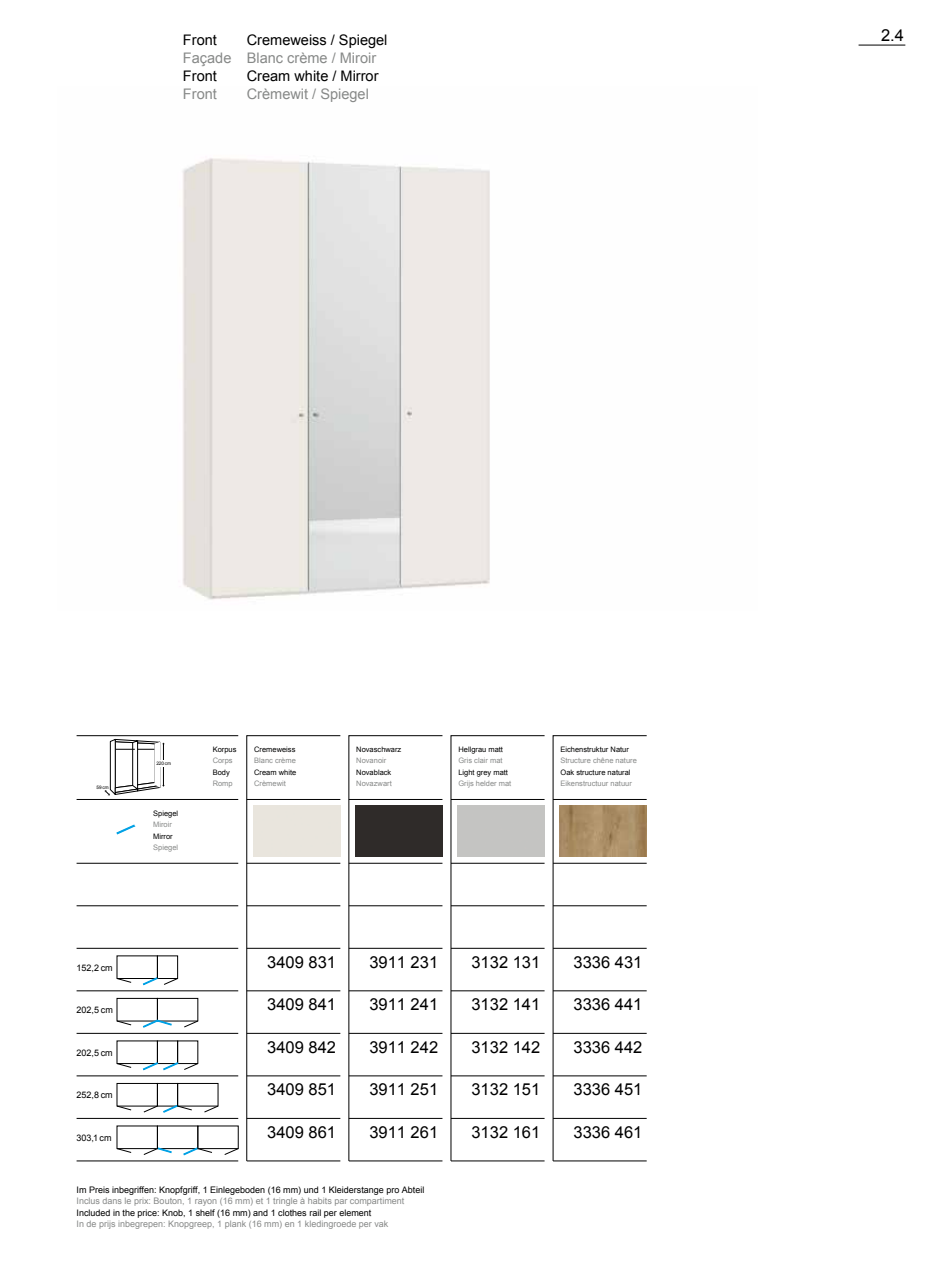
<style>
.page{position:relative;width:936px;height:1263px;background:#fff}
.page>*{position:absolute;margin:0;border:0;box-sizing:border-box;transform-origin:0 0}
.t1{font:16.5px "Arial";color:#000}
.t2{font:14.55px "Arial";color:#000}
.t3{font:14.55px "Arial";color:#878988}
.t4{font:9px "Arial";color:#000}
.t5{font:9px "Arial";color:#878988}
.t6{font:7.5px "Arial";color:#000}
.t7{font:7.5px "Arial";color:#878988}
.t8{font:4.8px "Arial";color:#000}
</style>
<div class="page">
<svg style="left:117px;top:825px;width:18px;height:9px"></svg>
<div style="left:157px;top:1125px;width:41px;height:24px;border:1px solid #000"></div>
<svg style="left:116px;top:1125px;width:55px;height:30px"></svg>
<svg style="left:183px;top:1125px;width:56px;height:31px"></svg>
<svg style="left:116px;top:1082px;width:103px;height:31px"></svg>
<svg style="left:116px;top:1040px;width:83px;height:31px"></svg>
<svg style="left:116px;top:997px;width:83px;height:31px"></svg>
<svg style="left:116px;top:955px;width:62px;height:31px"></svg>
<img style="left:182px;top:158px;width:308px;height:442px">
<svg style="left:246px;top:735px;width:95px;height:427px"></svg>
<hr style="left:247px;top:1118px;width:93px;height:1px;background:#000">
<svg style="left:348px;top:735px;width:95px;height:427px"></svg>
<hr style="left:349px;top:1118px;width:93px;height:1px;background:#000">
<svg style="left:450px;top:735px;width:95px;height:427px"></svg>
<hr style="left:451px;top:1118px;width:93px;height:1px;background:#000">
<svg style="left:552px;top:735px;width:95px;height:427px"></svg>
<hr style="left:553px;top:1118px;width:93px;height:1px;background:#000">
<hr style="left:858px;top:45px;width:47px;height:1px;background:#000">
<svg style="left:105px;top:739px;width:60px;height:56px"></svg>
<div style="left:155px;top:760px;width:17px;height:7px;background:#fff"></div>
<hr style="left:77px;top:863px;width:161px;height:1px;background:#000">
<hr style="left:77px;top:735px;width:161px;height:1px;background:#000">
<hr style="left:77px;top:799px;width:161px;height:1px;background:#000">
<hr style="left:77px;top:905px;width:161px;height:1px;background:#000">
<hr style="left:77px;top:948px;width:161px;height:1px;background:#000">
<hr style="left:77px;top:990px;width:161px;height:1px;background:#000">
<hr style="left:77px;top:1033px;width:161px;height:1px;background:#000">
<hr style="left:77px;top:1075px;width:161px;height:1px;background:#000">
<hr style="left:77px;top:1118px;width:161px;height:1px;background:#000">
<hr style="left:77px;top:1160px;width:161px;height:1px;background:#000">
<h2 class="t2" style="left:183px;top:30px;width:35px">Front</h2>
<h2 class="t3" style="left:183px;top:48px;width:50px">Façade</h2>
<h2 class="t2" style="left:183px;top:66px;width:35px">Front</h2>
<h2 class="t3" style="left:183px;top:84px;width:35px">Front</h2>
<h2 class="t2" style="left:247px;top:30px;width:142px">Cremeweiss / Spiegel</h2>
<h2 class="t3" style="left:247px;top:48px;width:131px">Blanc crème / Miroir</h2>
<h2 class="t2" style="left:247px;top:66px;width:133px">Cream white / Mirror</h2>
<h2 class="t3" style="left:247px;top:84px;width:124px">Crèmewit / Spiegel</h2>
<h1 class="t1" style="left:881px;top:24px;width:24px">2.4</h1>
<p class="t8" style="left:96px;top:784px;width:14px">59cm</p>
<p class="t8" style="left:156px;top:760px;width:16px">220cm</p>
<p class="t6" style="left:153px;top:808px;width:27px">Spiegel</p>
<p class="t7" style="left:153px;top:819px;width:20px">Miroir</p>
<p class="t6" style="left:153px;top:831px;width:21px">Mirror</p>
<p class="t7" style="left:153px;top:842px;width:27px">Spiegel</p>
<p class="t6" style="left:213px;top:744px;width:25px">Korpus</p>
<p class="t7" style="left:213px;top:779px;width:22px">Romp</p>
<p class="t7" style="left:213px;top:756px;width:22px">Corps</p>
<p class="t6" style="left:213px;top:767px;width:19px">Body</p>
<p class="t6" style="left:254px;top:744px;width:43px">Cremeweiss</p>
<p class="t7" style="left:254px;top:779px;width:33px">Crèmewit</p>
<p class="t7" style="left:254px;top:756px;width:43px">Blanc crème</p>
<p class="t6" style="left:254px;top:767px;width:44px">Cream white</p>
<p class="t6" style="left:356px;top:744px;width:47px">Novaschwarz</p>
<p class="t7" style="left:356px;top:779px;width:37px">Novazwart</p>
<p class="t7" style="left:356px;top:756px;width:32px">Novanoir</p>
<p class="t6" style="left:356px;top:767px;width:37px">Novablack</p>
<p class="t6" style="left:458px;top:744px;width:46px">Hellgrau matt</p>
<p class="t7" style="left:458px;top:779px;width:54px">Grijs helder mat</p>
<p class="t7" style="left:458px;top:756px;width:46px">Gris clair mat</p>
<p class="t6" style="left:458px;top:767px;width:51px">Light grey matt</p>
<p class="t6" style="left:560px;top:744px;width:70px">Eichenstruktur Natur</p>
<p class="t7" style="left:560px;top:779px;width:73px">Eikenstructuur natuur</p>
<p class="t7" style="left:560px;top:756px;width:78px">Structure chêne nature</p>
<p class="t6" style="left:560px;top:767px;width:72px">Oak structure natural</p>
<p class="t4" style="left:77px;top:962px;width:38px">152,2 cm</p>
<p class="t4" style="left:77px;top:1004px;width:38px">202,5 cm</p>
<p class="t4" style="left:77px;top:1047px;width:38px">202,5 cm</p>
<p class="t4" style="left:77px;top:1089px;width:38px">252,8 cm</p>
<p class="t4" style="left:77px;top:1132px;width:37px">303,1 cm</p>
<h1 class="t1" style="left:267px;top:951px;width:70px">3409 831</h1>
<h1 class="t1" style="left:267px;top:994px;width:70px">3409 841</h1>
<h1 class="t1" style="left:267px;top:1036px;width:70px">3409 842</h1>
<h1 class="t1" style="left:267px;top:1079px;width:70px">3409 851</h1>
<h1 class="t1" style="left:267px;top:1121px;width:70px">3409 861</h1>
<h1 class="t1" style="left:369px;top:951px;width:70px">3911 231</h1>
<h1 class="t1" style="left:369px;top:994px;width:70px">3911 241</h1>
<h1 class="t1" style="left:369px;top:1036px;width:70px">3911 242</h1>
<h1 class="t1" style="left:369px;top:1079px;width:70px">3911 251</h1>
<h1 class="t1" style="left:369px;top:1121px;width:70px">3911 261</h1>
<p class="t4" style="left:77px;top:1184px;width:349px">Im Preis inbegriffen: Knopfgriff, 1 Einlegeboden (16 mm) und 1 Kleiderstange pro Abteil</p>
<p class="t5" style="left:77px;top:1195px;width:329px">Inclus dans le prix: Bouton, 1 rayon (16 mm) et 1 tringle à habits par compartiment</p>
<p class="t4" style="left:77px;top:1206px;width:296px">Included in the price: Knob, 1 shelf (16 mm) and 1 clothes rail per element</p>
<p class="t5" style="left:77px;top:1218px;width:313px">In de prijs inbegrepen: Knopgreep, 1 plank (16 mm) en 1 kledingroede per vak</p>
<h1 class="t1" style="left:471px;top:951px;width:70px">3132 131</h1>
<h1 class="t1" style="left:471px;top:994px;width:70px">3132 141</h1>
<h1 class="t1" style="left:471px;top:1036px;width:70px">3132 142</h1>
<h1 class="t1" style="left:471px;top:1079px;width:70px">3132 151</h1>
<h1 class="t1" style="left:471px;top:1121px;width:70px">3132 161</h1>
<h1 class="t1" style="left:573px;top:951px;width:70px">3336 431</h1>
<h1 class="t1" style="left:573px;top:994px;width:70px">3336 441</h1>
<h1 class="t1" style="left:573px;top:1036px;width:70px">3336 442</h1>
<h1 class="t1" style="left:573px;top:1079px;width:70px">3336 451</h1>
<h1 class="t1" style="left:573px;top:1121px;width:70px">3336 461</h1>
</div>
